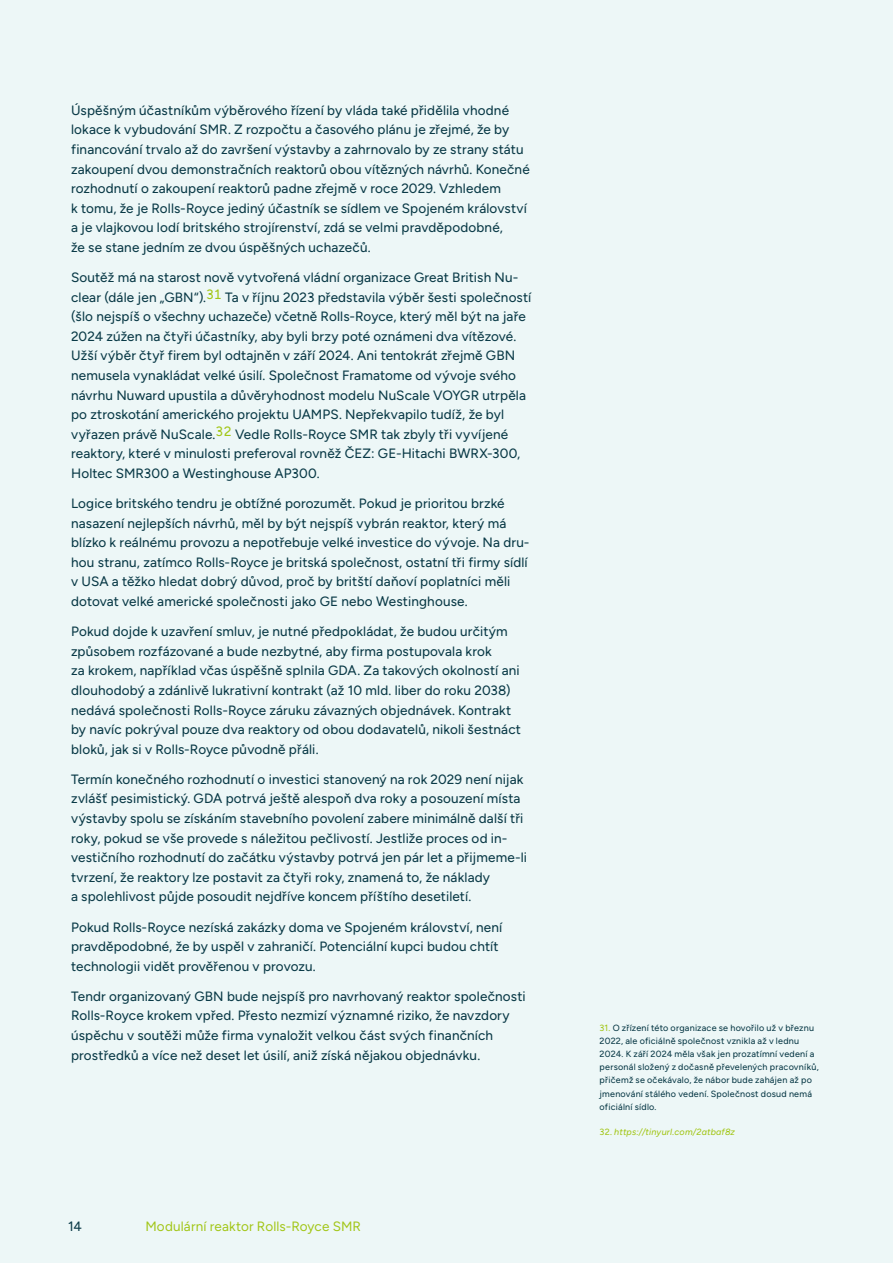
<style>
.page{position:relative;width:893px;height:1263px;background:#edf7f7}
.page>*{position:absolute;margin:0;border:0;box-sizing:border-box;transform-origin:0 0}
.t1{font:300 13.5px/19.6px "Figtree";letter-spacing:.01em;color:#0a3a47}
.t2{font:300 13.5px "Figtree";letter-spacing:.01em;color:#a2c617}
.t3{font:300 9px/13px "Figtree";letter-spacing:.025em;color:#0a3a47}
.t4{font:italic 300 9px "Figtree";letter-spacing:.015em;color:#a2c617}
.s1{color:#a2c617}
.s2{font-style:normal}
</style>
<div class="page">
<p class="t1" style="left:71px;top:100px;width:460px">Úspěšným účastníkům výběrového řízení by vláda také přidělila vhodné lokace k vybudování SMR. Z rozpočtu a časového plánu je zřejmé, že by financování trvalo až do završení výstavby a zahrnovalo by ze strany státu zakoupení dvou demonstračních reaktorů obou vítězných návrhů. Konečné rozhodnutí o zakoupení reaktorů padne zřejmě v roce 2029. Vzhledem<br>k tomu, že je Rolls-Royce jediný účastník se sídlem ve Spojeném království a je vlajkovou lodí britského strojírenství, zdá se velmi pravděpodobné,<br>že se stane jedním ze dvou úspěšných uchazečů.</p>
<p class="t1" style="left:71px;top:268px;width:462px">Soutěž má na starost nově vytvořená vládní organizace Great British Nu&shy;clear (dále jen „GBN“).<sup>31</sup> Ta v říjnu 2023 představila výběr šesti společností (šlo nejspíš o všechny uchazeče) včetně Rolls-Royce, který měl být na jaře 2024 zúžen na čtyři účastníky, aby byli brzy poté oznámeni dva vítězové.<br>Užší výběr čtyř firem byl odtajněn v září 2024. Ani tentokrát zřejmě GBN nemusela vynakládat velké úsilí. Společnost Framatome od vývoje svého návrhu Nuward upustila a důvěryhodnost modelu NuScale VOYGR utrpěla po ztroskotání amerického projektu UAMPS. Nepřekvapilo tudíž, že byl vyřazen právě NuScale.<sup>32</sup> Vedle Rolls-Royce SMR tak zbyly tři vyvíjené reaktory, které v minulosti preferoval rovněž ČEZ: GE-Hitachi BWRX-300, Holtec SMR300 a Westinghouse AP300.</p>
<p class="t1" style="left:71px;top:494px;width:460px">Logice britského tendru je obtížné porozumět. Pokud je prioritou brzké nasazení nejlepších návrhů, měl by být nejspíš vybrán reaktor, který má blízko k reálnému provozu a nepotřebuje velké investice do vývoje. Na dru&shy;hou stranu, zatímco Rolls-Royce je britská společnost, ostatní tři firmy sídlí v USA a těžko hledat dobrý důvod, proč by britští daňoví poplatníci měli dotovat velké americké společnosti jako GE nebo Westinghouse.</p>
<p class="t1" style="left:71px;top:622px;width:451px">Pokud dojde k uzavření smluv, je nutné předpokládat, že budou určitým způsobem rozfázované a bude nezbytné, aby firma postupovala krok<br>za krokem, například včas úspěšně splnila GDA. Za takových okolností ani dlouhodobý a zdánlivě lukrativní kontrakt (až 10 mld. liber do roku 2038) nedává společnosti Rolls-Royce záruku závazných objednávek. Kontrakt by navíc pokrýval pouze dva reaktory od obou dodavatelů, nikoli šestnáct bloků, jak si v Rolls-Royce původně přáli.</p>
<p class="t1" style="left:71px;top:769px;width:457px">Termín konečného rozhodnutí o investici stanovený na rok 2029 není nijak zvlášť pesimistický. GDA potrvá ještě alespoň dva roky a posouzení místa výstavby spolu se získáním stavebního povolení zabere minimálně další tři roky, pokud se vše provede s náležitou pečlivostí. Jestliže proces od in&shy;vestičního rozhodnutí do začátku výstavby potrvá jen pár let a přijmeme-li tvrzení, že reaktory lze postavit za čtyři roky, znamená to, že náklady<br>a spolehlivost půjde posoudit nejdříve koncem příštího desetiletí.</p>
<p class="t1" style="left:71px;top:917px;width:433px">Pokud Rolls-Royce nezíská zakázky doma ve Spojeném království, není pravděpodobné, že by uspěl v zahraničí. Potenciální kupci budou chtít technologii vidět prověřenou v provozu.</p>
<p class="t1" style="left:71px;top:986px;width:456px">Tendr organizovaný GBN bude nejspíš pro navrhovaný reaktor společnosti Rolls-Royce krokem vpřed. Přesto nezmizí významné riziko, že navzdory úspěchu v soutěži může firma vynaložit velkou část svých finančních prostředků a více než deset let úsilí, aniž získá nějakou objednávku.</p>
<p class="t1" style="left:68px;top:1216px;width:16px">14</p>
<p class="t2" style="left:145px;top:1219px;width:217px">Modulární reaktor Rolls-Royce SMR</p>
<p class="t3" style="left:600px;top:1022px;width:221px"><span class="s1">31.</span> O zřízení této organizace se hovořilo už v březnu 2022, ale oficiálně společnost vznikla až v lednu 2024. K září 2024 měla však jen prozatímní vedení a personál složený z dočasně převelených pracovníků, přičemž se očekávalo, že nábor bude zahájen až po jmenování stálého vedení. Společnost dosud nemá oficiální sídlo.</p>
<p class="t4" style="left:600px;top:1127px;width:137px"><span class="s2">32.</span> https://tinyurl.com/2atbaf8z</p>
</div>
